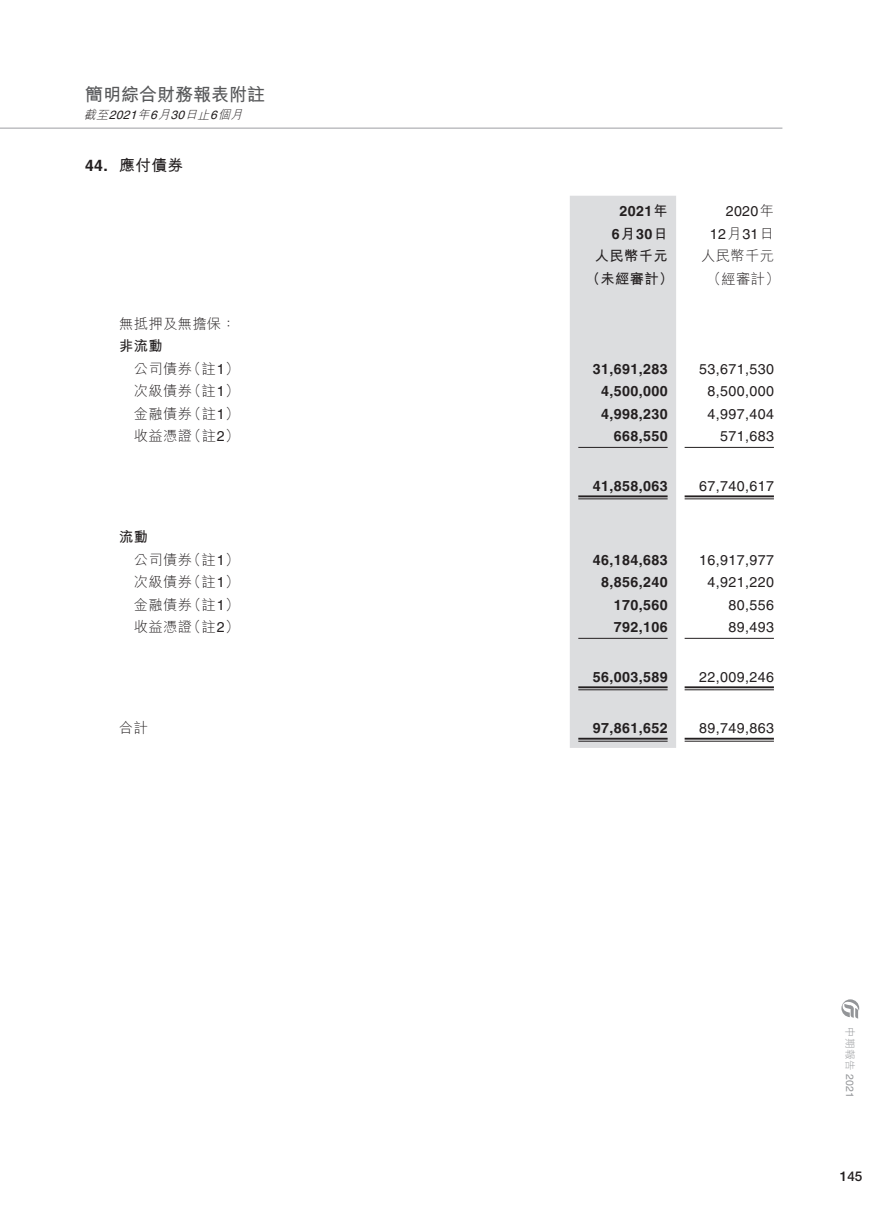
<style>
.page{position:relative;width:893px;height:1212px;background:#fff}
.page>*{position:absolute;margin:0;border:0;box-sizing:border-box;transform-origin:0 0}
.t1{font:700 18px "M Hei HK";color:#57585a}
.t2{font:700 15.75px "M Hei HK";color:#231f20}
.t3{font:700 14.25px "Helvetica LT Std";letter-spacing:.03em;color:#231f20}
.t4{font:14.25px "Helvetica LT Std";letter-spacing:.03em;color:#231f20}
.t5{font:300 14.25px/22.5px "M Hei HK";letter-spacing:.03em;color:#231f20}
.t6{font:700 14.25px "M Hei HK";letter-spacing:.03em;color:#231f20}
.t7{font:500 13.5px "Helvetica Neue LT Std";color:#231f20}
.t8{font:italic 300 12px "M Hei HK";color:#231f20}
.t9{font:300 10.5px "M Hei HK";color:#939598}
.s1{font-family:"Helvetica LT Std";font-weight:400}
.s2{font-family:"Helvetica LT Std"}
.s3{font-family:"M Hei HK"}
.s4{font-family:"M Hei HK";font-weight:300}
.s5{font-weight:700}
</style>
<div class="page">
<svg style="left:841px;top:999px;width:18px;height:19px"></svg>
<hr style="left:0;top:128px;width:782px;height:1px;background:#a8a9ad">
<div style="left:570px;top:196px;width:106px;height:552px;background:#dcdddf"></div>
<hr style="left:578px;top:447px;width:90px;height:1px;background:#231f20">
<hr style="left:685px;top:447px;width:89px;height:1px;background:#231f20">
<hr style="left:578px;top:495px;width:90px;height:2px;background:#231f20">
<hr style="left:578px;top:498px;width:90px;height:1px;background:#231f20">
<hr style="left:685px;top:495px;width:89px;height:2px;background:#231f20">
<hr style="left:685px;top:498px;width:89px;height:1px;background:#231f20">
<hr style="left:578px;top:638px;width:90px;height:1px;background:#231f20">
<hr style="left:685px;top:638px;width:89px;height:1px;background:#231f20">
<hr style="left:578px;top:686px;width:90px;height:2px;background:#231f20">
<hr style="left:578px;top:689px;width:90px;height:1px;background:#231f20">
<hr style="left:685px;top:686px;width:89px;height:2px;background:#231f20">
<hr style="left:685px;top:689px;width:89px;height:1px;background:#231f20">
<hr style="left:578px;top:738px;width:90px;height:2px;background:#231f20">
<hr style="left:578px;top:741px;width:90px;height:1px;background:#231f20">
<hr style="left:685px;top:738px;width:89px;height:2px;background:#231f20">
<hr style="left:685px;top:741px;width:89px;height:1px;background:#231f20">
<p class="t1" style="left:85px;top:81px;width:181px">簡明綜合財務報表附註</p>
<p class="t8" style="left:84px;top:109px;width:163px">截至<span class="s1">2021</span>年<span class="s1">6</span>月<span class="s1">30</span>日止<span class="s1">6</span>個月</p>
<p class="t2" style="left:85px;top:154px;width:100px"><span class="s2">44.</span> 應付債券</p>
<p class="t3" style="left:619px;top:203px;width:50px">2021<span class="s3">年</span></p>
<p class="t4" style="left:726px;top:203px;width:50px">2020<span class="s4">年</span></p>
<p class="t3" style="left:612px;top:225px;width:57px">6<span class="s3">月</span>30<span class="s3">日</span></p>
<p class="t4" style="left:710px;top:226px;width:66px">12<span class="s4">月</span>31<span class="s4">日</span></p>
<p class="t6" style="left:595px;top:246px;width:74px">人民幣千元</p>
<p class="t5" style="left:701px;top:245px;width:74px">人民幣千元</p>
<p class="t6" style="left:586px;top:268px;width:89px">（未經審計）</p>
<p class="t5" style="left:707px;top:267px;width:74px">（經審計）</p>
<p class="t5" style="left:119px;top:312px;width:118px">無抵押及無擔保：</p>
<p class="t6" style="left:119px;top:336px;width:45px">非流動</p>
<p class="t5" style="left:134px;top:357px;width:107px">公司債券（註<span class="s1">1</span>）</p>
<p class="t3" style="left:593px;top:360px;width:76px">31,691,283</p>
<p class="t4" style="left:699px;top:361px;width:76px">53,671,530</p>
<p class="t5" style="left:134px;top:380px;width:107px">次級債券（註<span class="s1">1</span>）</p>
<p class="t3" style="left:601px;top:383px;width:68px">4,500,000</p>
<p class="t4" style="left:707px;top:383px;width:68px">8,500,000</p>
<p class="t5" style="left:134px;top:402px;width:107px">金融債券（註<span class="s1">1</span>）</p>
<p class="t3" style="left:601px;top:405px;width:68px">4,998,230</p>
<p class="t4" style="left:707px;top:406px;width:68px">4,997,404</p>
<p class="t5" style="left:134px;top:425px;width:107px">收益憑證（註<span class="s1">2</span>）</p>
<p class="t3" style="left:614px;top:428px;width:55px">668,550</p>
<p class="t4" style="left:720px;top:428px;width:55px">571,683</p>
<p class="t3" style="left:593px;top:477px;width:76px">41,858,063</p>
<p class="t4" style="left:699px;top:478px;width:76px">67,740,617</p>
<p class="t5" style="left:134px;top:526px;width:107px;text-indent:-15px"><span class="s5">流動<br></span>公司債券（註<span class="s1">1</span>）</p>
<p class="t3" style="left:593px;top:551px;width:76px">46,184,683</p>
<p class="t4" style="left:699px;top:552px;width:76px">16,917,977</p>
<p class="t5" style="left:134px;top:571px;width:107px">次級債券（註<span class="s1">1</span>）</p>
<p class="t3" style="left:601px;top:574px;width:68px">8,856,240</p>
<p class="t4" style="left:707px;top:574px;width:68px">4,921,220</p>
<p class="t5" style="left:134px;top:593px;width:107px">金融債券（註<span class="s1">1</span>）</p>
<p class="t3" style="left:614px;top:596px;width:55px">170,560</p>
<p class="t4" style="left:728px;top:597px;width:47px">80,556</p>
<p class="t5" style="left:134px;top:616px;width:107px">收益憑證（註<span class="s1">2</span>）</p>
<p class="t3" style="left:614px;top:619px;width:55px">792,106</p>
<p class="t4" style="left:728px;top:619px;width:47px">89,493</p>
<p class="t3" style="left:593px;top:668px;width:76px">56,003,589</p>
<p class="t4" style="left:699px;top:669px;width:76px">22,009,246</p>
<p class="t5" style="left:119px;top:717px;width:30px">合計</p>
<p class="t3" style="left:593px;top:719px;width:76px">97,861,652</p>
<p class="t4" style="left:699px;top:720px;width:76px">89,749,863</p>
<p class="t9" style="left:855px;top:1027px;width:72px;rotate:90deg">中期報告 <span class="s1">2021</span></p>
<p class="t7" style="left:840px;top:1168px;width:24px">145</p>
</div>
